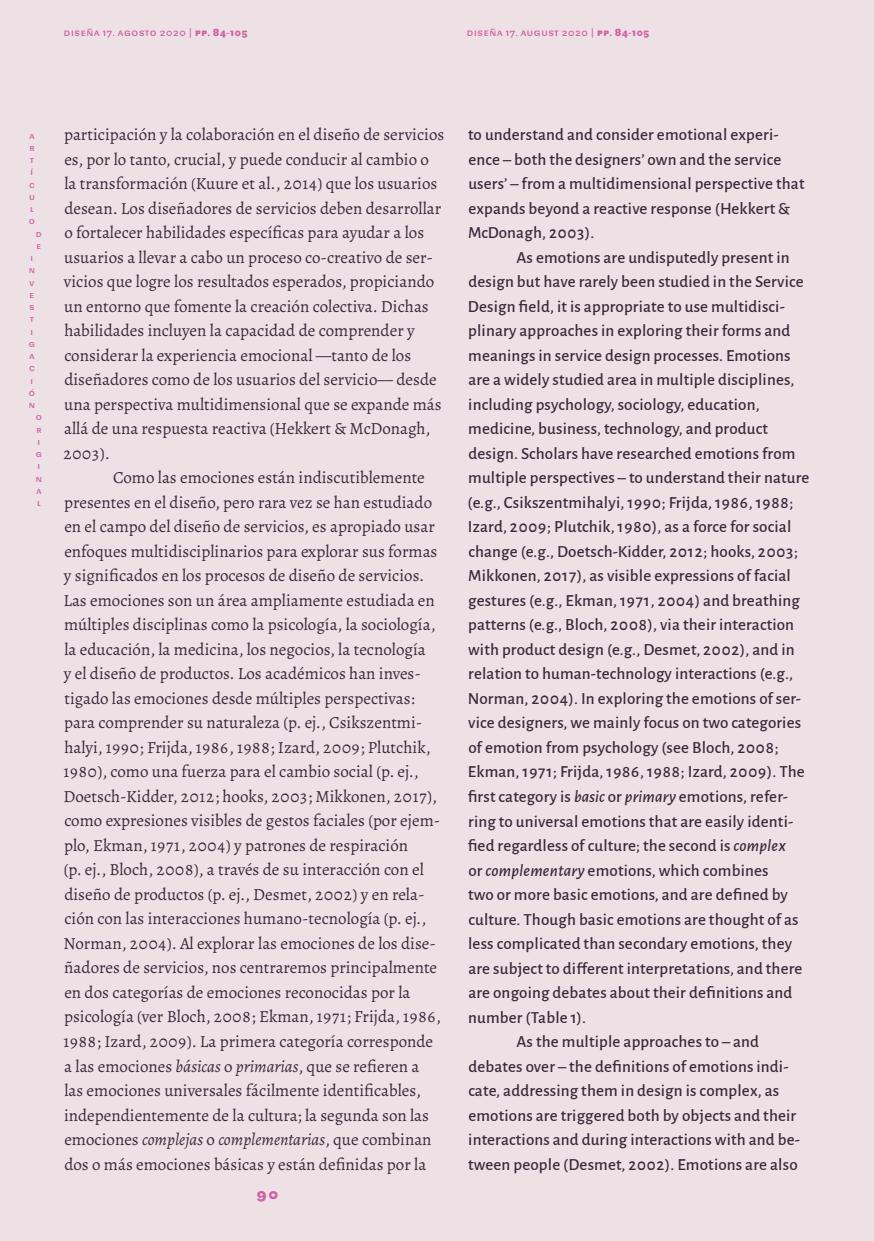
<style>
.page{position:relative;width:874px;height:1241px;background:#fff}
.page>*{position:absolute;margin:0;border:0;box-sizing:border-box;transform-origin:0 0}
.Texto_con_sangría{font:16.97px/24.5px "Alegreya Regular 2";color:#3c2a3c}
.Text_indented{font:500 16.97px/24.5px "Alegreya Sans";letter-spacing:.01em;color:#3c2a3c}
.t1{font:700 14px "Sudamerican Grotesk";color:#ce60a3}
.t2{font:9.62px "Sudamerican Grotesk";letter-spacing:.07em;color:#ce60a3}
.t3{font:8.75px/12.2px "Sudamerican Grotesk Regular 3";color:#ce60a3}
.s1{font-weight:700}
.s2{font-family:"Alegreya"}
.s3{font-family:"Alegreya Italic 2"}
.s4{font-family:"Alegreya Sans Medium 2";font-weight:400}
.s5{font-style:italic}
</style>
<div class="page">
<div style="left:0;top:0;width:873px;height:1240px;background:#ede1e5"></div>
<p class="t2" style="left:64px;top:25px;width:185px">Diseña 17. agosto 2020 | <span class="s1">Pp. 84-105</span></p>
<p class="t2" style="left:466px;top:25px;width:184px">Diseña 17. august 2020 | <span class="s1">Pp. 84-105</span></p>
<p class="t3" style="left:29px;top:129px;width:8px">A<br>R<br>T<br>Í<br>C<br>U<br>L<br>O</p>
<p class="t3" style="left:36px;top:227px;width:7px">D<br>E</p>
<p class="t3" style="left:29px;top:251px;width:8px">I<br>N<br>V<br>E<br>S<br>T<br>I<br>G<br>A<br>C<br>I<br>Ó<br>N</p>
<p class="t3" style="left:36px;top:410px;width:8px">O<br>R<br>I<br>G<br>I<br>N<br>A<br>L</p>
<p class="Texto_con_sangría" style="left:63px;top:122px;width:382px">participación y la colaboración en el diseño de servicios es, por lo tanto, crucial, y puede conducir al cambio o la transformación (Kuure et al., 2014) que los usuarios desean. Los diseñadores de servicios deben desarrollar <span class="s2">o fortalecer habilidades específicas para ayudar a los </span>usuarios a llevar a cabo un proceso co-creativo de ser&shy;vicios que logre los resultados esperados, propiciando un entorno que fomente la creación colectiva. Dichas habilidades incluyen la capacidad de comprender y <span class="s2">considerar la experiencia emocional ―tanto de los diseñadores como de los usuarios del servicio― desde </span>una perspectiva multidimensional que se expande más allá de una respuesta reactiva (Hekkert &amp; McDonagh, 2003).</p>
<p class="Texto_con_sangría" style="left:63px;top:465px;width:379px;text-indent:50px">Como las emociones están indiscutiblemente presentes en el diseño, pero rara vez se han estudiado en el campo del diseño de servicios, es apropiado usar enfoques multidisciplinarios para explorar sus formas <span class="s2">y significados en los procesos de diseño de servicios.<br></span>Las emociones son un área ampliamente estudiada en múltiples disciplinas como la psicología, la sociología, la educación, la medicina, los negocios, la tecnología<br>y el diseño de productos. Los académicos han inves&shy;tigado las emociones desde múltiples perspectivas: para comprender su naturaleza (p. ej., Csikszentmi&shy;halyi, 1990; Frijda, 1986, 1988; Izard, 2009; Plutchik, 1980), como una fuerza para el cambio social (p. ej., Doetsch-Kidder, 2012; hooks, 2003; Mikkonen, 2017), como expresiones visibles de gestos faciales (por ejem&shy;plo, Ekman, 1971, 2004) y patrones de respiración<br>(p. ej., Bloch, 2008), a través de su interacción con el diseño de productos (p. ej., Desmet, 2002) y en rela&shy;ción con las interacciones humano-tecnología (p. ej., Norman, 2004). Al explorar las emociones de los dise&shy;ñadores de servicios, nos centraremos principalmente en dos categorías de emociones reconocidas por la psicología (ver Bloch, 2008; Ekman, 1971; Frijda, 1986, 1988; Izard, 2009). La primera categoría corresponde a las emociones <span class="s3">básicas</span> o <span class="s3">primarias</span><span class="s2">, que se refieren a las emociones universales fácilmente identificables, </span>independientemente de la cultura; la segunda son las emociones <span class="s3">complejas</span> o <span class="s3">complementarias</span>, que combinan <span class="s2">dos o más emociones básicas y están definidas por la</span></p>
<p class="t1" style="left:256px;top:1182px;width:24px">90</p>
<p class="Text_indented" style="left:468px;top:121px;width:338px">to understand and consider emotional experi&shy;<span class="s4">ence ‒ both the designers’ own and the service users’ ‒ from a multidimensional perspective that </span>expands beyond a reactive response (Hekkert &amp; McDonagh, 2003).</p>
<p class="Text_indented" style="left:467px;top:244px;width:343px;text-indent:49px">As emotions are undisputedly present in design but have rarely been studied in the Service <span class="s4">Design field, it is appropriate to use multidisci&shy;</span>plinary approaches in exploring their forms and meanings in service design processes. Emotions are a widely studied area in multiple disciplines, including psychology, sociology, education, medicine, business, technology, and product design. Scholars have researched emotions from <span class="s4">multiple perspectives ‒ to understand their nature </span>(e.g., Csikszentmihalyi, 1990; Frijda, 1986, 1988; Izard, 2009; Plutchik, 1980), as a force for social change (e.g., Doetsch-Kidder, 2012; hooks, 2003; Mikkonen, 2017), as visible expressions of facial gestures (e.g., Ekman, 1971, 2004) and breathing patterns (e.g., Bloch, 2008), via their interaction with product design (e.g., Desmet, 2002), and in relation to human-technology interactions (e.g., Norman, 2004). In exploring the emotions of ser&shy;vice designers, we mainly focus on two categories of emotion from psychology (see Bloch, 2008; Ekman, 1971; Frijda, 1986, 1988; Izard, 2009). The <span class="s4">first category is</span> <span class="s5">basic</span> or <span class="s5">primary</span> emotions, refer&shy;ring to universal emotions that are easily identi&shy;<span class="s4">fied regardless of culture; the second is</span> <span class="s5">complex<br></span>or <span class="s5">complementary</span> emotions, which combines<br><span class="s4">two or more basic emotions, and are defined by </span>culture. Though basic emotions are thought of as less complicated than secondary emotions, they <span class="s4">are subject to different interpretations, and there are ongoing debates about their definitions and </span>number (Table 1).</p>
<p class="Text_indented" style="left:468px;top:1028px;width:333px;text-indent:48px"><span class="s4">As the multiple approaches to ‒ and debates over ‒ the definitions of emotions indi&shy;</span>cate, addressing them in design is complex, as emotions are triggered both by objects and their interactions and during interactions with and be&shy;tween people (Desmet, 2002). Emotions are also</p>
</div>
